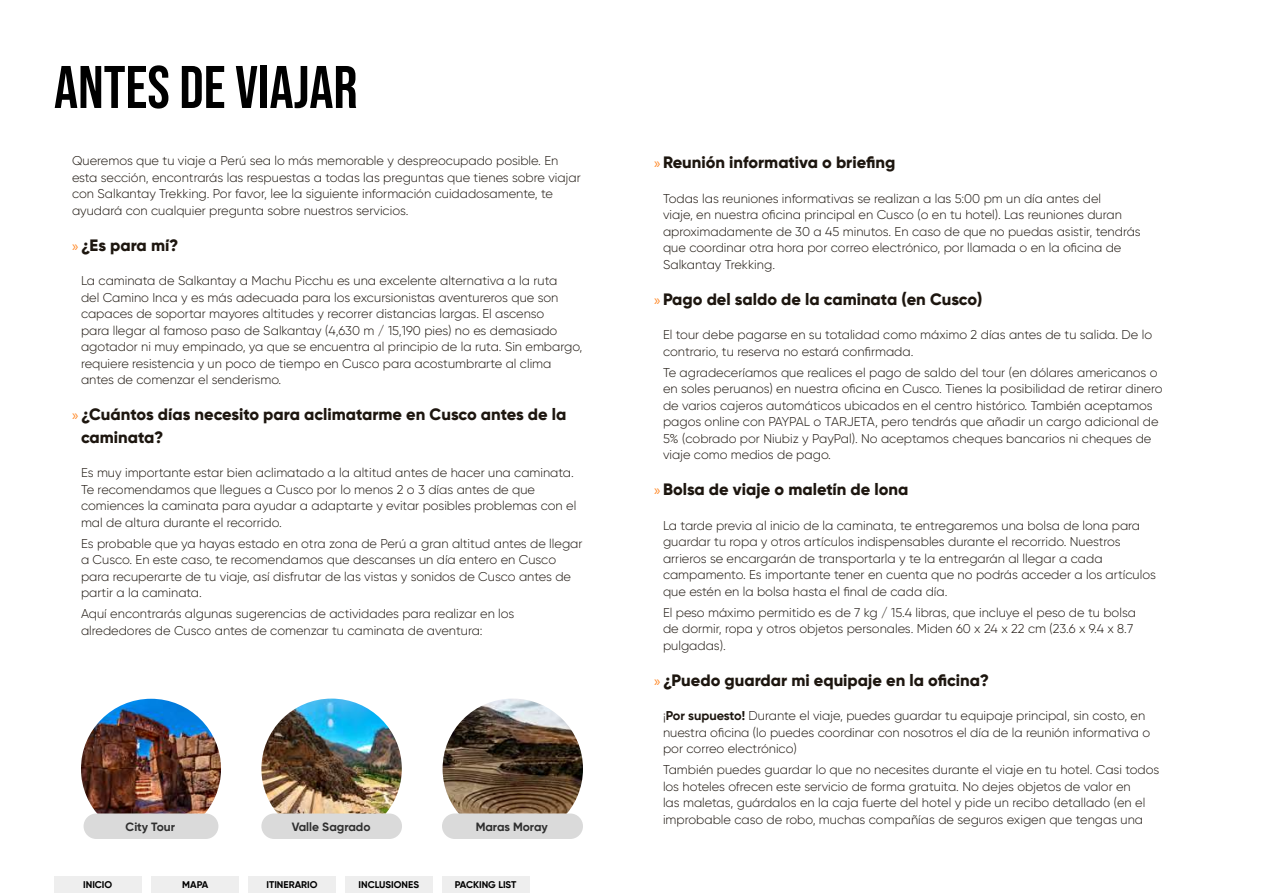
<style>
.page{position:relative;width:1263px;height:893px;background:#fff}
.page>*{position:absolute;margin:0;border:0;box-sizing:border-box;transform-origin:0 0}
.t1{font:60px "Bebas Neue";color:#000}
.t2{font:800 16.5px/22.5px "Gilroy";color:#1d160f}
.t3{font:300 12.75px/16.5px "Gilroy";color:#1d160f}
.t4{font:700 12px "Gilroy";color:#2f2f2f}
.t5{font:700 9.75px "Gilroy";color:#000}
.s1{font-family:"Myriad Pro";font-weight:400;font-size:15px;color:#ff8826}
.s2{font-weight:700}
</style>
<div class="page">
<img style="left:81px;top:699px;width:140px;height:140px;border-radius:70px">
<img style="left:261px;top:699px;width:141px;height:140px;border-radius:70px">
<img style="left:443px;top:699px;width:140px;height:140px;border-radius:70px">
<div style="left:84px;top:813px;width:134px;height:26px;background:#dadada;border-radius:13px"></div>
<div style="left:261px;top:813px;width:141px;height:26px;background:#dadada;border-radius:13px"></div>
<div style="left:442px;top:813px;width:141px;height:26px;background:#dadada;border-radius:13px"></div>
<div style="left:54px;top:876px;width:88px;height:17px;background:#eee"></div>
<div style="left:151px;top:876px;width:88px;height:17px;background:#eee"></div>
<div style="left:248px;top:876px;width:88px;height:17px;background:#eee"></div>
<div style="left:345px;top:876px;width:87px;height:17px;background:#eee"></div>
<div style="left:442px;top:876px;width:87px;height:17px;background:#eee"></div>
<h1 class="t1" style="left:54px;top:53px;width:305px">ANTES DE VIAJAR</h1>
<p class="t3" style="left:72px;top:153px;width:510px">Queremos que tu viaje a Perú sea lo más memorable y despreocupado posible. En esta sección, encontrarás las respuestas a todas las preguntas que tienes sobre viajar con Salkantay Trekking. Por favor, lee la siguiente información cuidadosamente, te ayudará con cualquier pregunta sobre nuestros servicios.</p>
<p class="t2" style="left:72px;top:234px;width:108px"><span class="s1">»</span> ¿Es para mí?</p>
<p class="t3" style="left:81px;top:273px;width:503px">La caminata de Salkantay a Machu Picchu es una excelente alternativa a la ruta<br>del Camino Inca y es más adecuada para los excursionistas aventureros que son capaces de soportar mayores altitudes y recorrer distancias largas. El ascenso<br>para llegar al famoso paso de Salkantay (4,630 m / 15,190 pies) no es demasiado agotador ni muy empinado, ya que se encuentra al principio de la ruta. Sin embargo, requiere resistencia y un poco de tiempo en Cusco para acostumbrarte al clima antes de comenzar el senderismo.</p>
<p class="t2" style="left:81px;top:403px;width:487px;text-indent:-9px"><span class="s1">»</span> ¿Cuántos días necesito para aclimatarme en Cusco antes de la caminata?</p>
<p class="t3" style="left:81px;top:465px;width:497px">Es muy importante estar bien aclimatado a la altitud antes de hacer una caminata.<br>Te recomendamos que llegues a Cusco por lo menos 2 o 3 días antes de que comiences la caminata para ayudar a adaptarte y evitar posibles problemas con el mal de altura durante el recorrido.</p>
<p class="t3" style="left:81px;top:535px;width:503px">Es probable que ya hayas estado en otra zona de Perú a gran altitud antes de llegar a Cusco. En este caso, te recomendamos que descanses un día entero en Cusco para recuperarte de tu viaje, así disfrutar de las vistas y sonidos de Cusco antes de partir a la caminata.</p>
<p class="t3" style="left:81px;top:606px;width:435px">Aquí encontrarás algunas sugerencias de actividades para realizar en los alrededores de Cusco antes de comenzar tu caminata de aventura:</p>
<p class="t4" style="left:126px;top:819px;width:51px">City Tour</p>
<p class="t4" style="left:292px;top:819px;width:80px">Valle Sagrado</p>
<p class="t4" style="left:476px;top:819px;width:74px">Maras Moray</p>
<p class="t5" style="left:83px;top:879px;width:31px">INICIO</p>
<p class="t5" style="left:182px;top:879px;width:28px">MAPA</p>
<p class="t5" style="left:266px;top:879px;width:53px">ITINERARIO</p>
<p class="t5" style="left:358px;top:879px;width:62px">INCLUSIONES</p>
<p class="t5" style="left:455px;top:879px;width:63px">PACKING LIST</p>
<p class="t2" style="left:654px;top:151px;width:243px"><span class="s1">»</span> Reunión informativa o briefing</p>
<p class="t3" style="left:663px;top:190px;width:479px">Todas las reuniones informativas se realizan a las 5:00 pm un día antes del<br>viaje, en nuestra oficina principal en Cusco (o en tu hotel). Las reuniones duran aproximadamente de 30 a 45 minutos. En caso de que no puedas asistir, tendrás que coordinar otra hora por correo electrónico, por llamada o en la oficina de Salkantay Trekking.</p>
<p class="t2" style="left:654px;top:288px;width:330px"><span class="s1">»</span> Pago del saldo de la caminata (en Cusco)</p>
<p class="t3" style="left:663px;top:326px;width:491px">El tour debe pagarse en su totalidad como máximo 2 días antes de tu salida. De lo contrario, tu reserva no estará confirmada.</p>
<p class="t3" style="left:663px;top:364px;width:501px">Te agradeceríamos que realices el pago de saldo del tour (en dólares americanos o en soles peruanos) en nuestra oficina en Cusco. Tienes la posibilidad de retirar dinero de varios cajeros automáticos ubicados en el centro histórico. También aceptamos pagos online con PAYPAL o TARJETA, pero tendrás que añadir un cargo adicional de 5% (cobrado por Niubiz y PayPal). No aceptamos cheques bancarios ni cheques de viaje como medios de pago.</p>
<p class="t2" style="left:654px;top:478px;width:256px"><span class="s1">»</span> Bolsa de viaje o maletín de lona</p>
<p class="t3" style="left:663px;top:517px;width:494px">La tarde previa al inicio de la caminata, te entregaremos una bolsa de lona para guardar tu ropa y otros artículos indispensables durante el recorrido. Nuestros arrieros se encargarán de transportarla y te la entregarán al llegar a cada campamento. Es importante tener en cuenta que no podrás acceder a los artículos que estén en la bolsa hasta el final de cada día.</p>
<p class="t3" style="left:663px;top:604px;width:474px">El peso máximo permitido es de 7 kg / 15.4 libras, que incluye el peso de tu bolsa de dormir, ropa y otros objetos personales. Miden 60 x 24 x 22 cm (23.6 x 9.4 x 8.7 pulgadas).</p>
<p class="t2" style="left:654px;top:669px;width:337px"><span class="s1">»</span> ¿Puedo guardar mi equipaje en la oficina?</p>
<p class="t3" style="left:663px;top:707px;width:489px">¡<span class="s2">Por supuesto!</span> Durante el viaje, puedes guardar tu equipaje principal, sin costo, en nuestra oficina (lo puedes coordinar con nosotros el día de la reunión informativa o por correo electrónico)</p>
<p class="t3" style="left:663px;top:761px;width:498px">También puedes guardar lo que no necesites durante el viaje en tu hotel. Casi todos los hoteles ofrecen este servicio de forma gratuita. No dejes objetos de valor en<br>las maletas, guárdalos en la caja fuerte del hotel y pide un recibo detallado (en el improbable caso de robo, muchas compañías de seguros exigen que tengas una</p>
</div>
